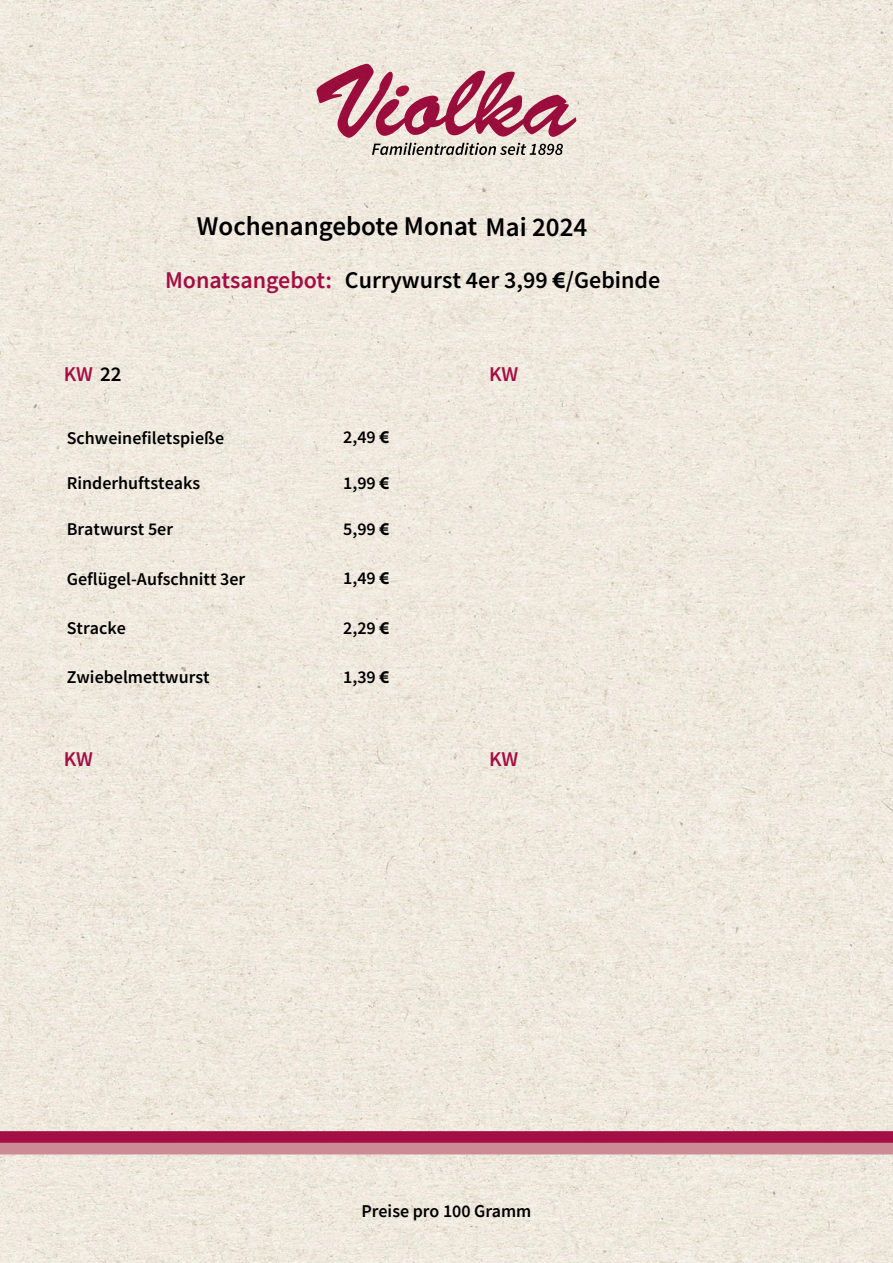
<style>
.page{position:relative;width:893px;height:1263px;background:#fff}
.page>*{position:absolute;margin:0;border:0;box-sizing:border-box;transform-origin:0 0}
.t1{font:600 27px "Source Sans Pro";color:#000}
.t2{font:600 24px "Source Sans Pro";color:#000}
.t3{font:600 24px "Source Sans Pro";color:#a30f44}
.t4{font:600 21px "Source Sans Pro";letter-spacing:-.01em;color:#a30f44}
.t5{font:600 18px "Source Sans Pro";color:#000}
.s1{font-family:"Myriad Pro";font-weight:700}
.s2{color:#000}
</style>
<div class="page">
<img style="left:0;top:0;width:893px;height:1263px">
<div style="left:0;top:1143px;width:893px;height:11px;background:#cd8b96"></div>
<div style="left:0;top:1131px;width:893px;height:12px;background:#a30f44"></div>
<svg style="left:317px;top:64px;width:259px;height:91px;background:#cc9da4"></svg>
<h1 class="t1" style="left:197px;top:208px;width:392px">Wochenangebote Monat Mai 2024</h1>
<h2 class="t3" style="left:165px;top:264px;width:168px">Monatsangebot:</h2>
<h2 class="t2" style="left:345px;top:264px;width:317px">Currywurst 4er 3,99 <span class="s1">€</span>/Gebinde</h2>
<p class="t4" style="left:64px;top:361px;width:59px">KW <span class="s2">22</span></p>
<p class="t4" style="left:489px;top:361px;width:31px">KW</p>
<p class="t5" style="left:67px;top:426px;width:159px">Schweinefiletspieße</p>
<p class="t5" style="left:343px;top:426px;width:48px">2,49 <span class="s1">€</span></p>
<p class="t5" style="left:67px;top:471px;width:135px">Rinderhuftsteaks</p>
<p class="t5" style="left:343px;top:471px;width:48px">1,99 <span class="s1">€</span></p>
<p class="t5" style="left:67px;top:517px;width:108px">Bratwurst 5er</p>
<p class="t5" style="left:343px;top:517px;width:48px">5,99 <span class="s1">€</span></p>
<p class="t5" style="left:67px;top:567px;width:180px">Geflügel-Aufschnitt 3er</p>
<p class="t5" style="left:343px;top:566px;width:48px">1,49 <span class="s1">€</span></p>
<p class="t5" style="left:67px;top:616px;width:61px">Stracke</p>
<p class="t5" style="left:343px;top:616px;width:48px">2,29 <span class="s1">€</span></p>
<p class="t5" style="left:67px;top:665px;width:144px">Zwiebelmettwurst</p>
<p class="t5" style="left:343px;top:665px;width:48px">1,39 <span class="s1">€</span></p>
<p class="t4" style="left:64px;top:745px;width:31px">KW</p>
<p class="t4" style="left:489px;top:745px;width:31px">KW</p>
<p class="t5" style="left:361px;top:1199px;width:171px">Preise pro 100 Gramm</p>
</div>
